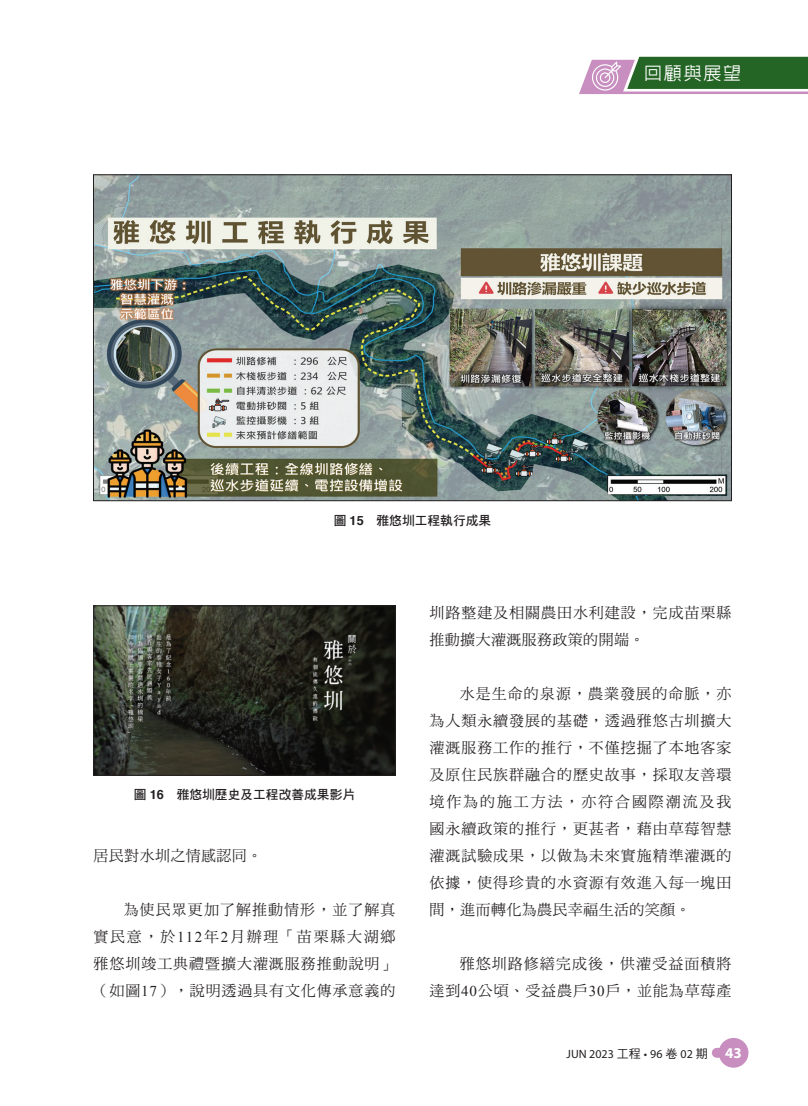
<style>
.page{position:relative;width:808px;height:1106px;background:#fff}
.page>*{position:absolute;margin:0;border:0;box-sizing:border-box;transform-origin:0 0}
.t1{font:500 18px "AR Hei B5";letter-spacing:.1em;color:#fff}
.t2{font:15px/27px "DF Ming Std W5";letter-spacing:.06em;color:#231f20;text-align:justify}
.t3{font:15px "DF Ming Std W5";letter-spacing:.025em;color:#231f20}
.t4{font:12.75px "DF Hei Std W7";color:#231f20}
.t5{font:12px "Myriad Pro";color:#231f20}
.s1{font-family:"Helvetica";font-weight:700}
.s2{font-family:"Times New Roman"}
.s3{font-family:"DF Hei Std W5"}
.s4{font-weight:700;font-size:15px;color:#fff}
</style>
<div class="page">
<svg style="left:579px;top:57px;width:229px;height:37px;background:#638262"></svg>
<div style="left:719px;top:1037px;width:29px;height:30px;background:#c78ebf;border-radius:50%"></div>
<div style="left:712px;top:1047px;width:26px;height:10px;background:#c78ebf;border-radius:5px"></div>
<img style="left:95px;top:176px;width:635px;height:323px">
<img style="left:95px;top:607px;width:299px;height:166px">
<div style="left:93px;top:605px;width:303px;height:170px;border:1px solid #231f20"></div>
<p class="t1" style="left:644px;top:64px;width:99px">回顧與展望</p>
<p class="t4" style="left:334px;top:513px;width:159px">圖 <span class="s1">15</span>　雅悠圳工程執行成果</p>
<p class="t4" style="left:134px;top:788px;width:223px">圖 <span class="s1">16</span>　雅悠圳歷史及工程改善成果影片</p>
<p class="t3" style="left:94px;top:847px;width:170px">居民對水圳之情感認同。</p>
<p class="t2" style="left:94px;top:896px;width:303px;text-indent:30px">為使民眾更加了解推動情形，並了解真實民意，於<span class="s2">112</span>年<span class="s2">2</span>月辦理「苗栗縣大湖鄉雅悠圳竣工典禮暨擴大灌溉服務推動說明」（如圖<span class="s2">17</span>），說明透過具有文化傳承意義的</p>
<p class="t2" style="left:429px;top:599px;width:303px">圳路整建及相關農田水利建設，完成苗栗縣推動擴大灌溉服務政策的開端。</p>
<p class="t2" style="left:429px;top:680px;width:303px;text-indent:30px">水是生命的泉源，農業發展的命脈，亦為人類永續發展的基礎，透過雅悠古圳擴大灌溉服務工作的推行，不僅挖掘了本地客家及原住民族群融合的歷史故事，採取友善環境作為的施工方法，亦符合國際潮流及我國永續政策的推行，更甚者，藉由草莓智慧灌溉試驗成果，以做為未來實施精準灌溉的依據，使得珍貴的水資源有效進入每一塊田間，進而轉化為農民幸福生活的笑顏。</p>
<p class="t2" style="left:429px;top:950px;width:303px;text-align:right">雅悠圳路修繕完成後，供灌受益面積將<br>達到<span class="s2">40</span>公頃、受益農戶<span class="s2">30</span>戶，並能為草莓產</p>
<p class="t5" style="left:567px;top:1046px;width:177px">JUN 2023 <span class="s3">工程</span> • 96 <span class="s3">卷</span> 02 <span class="s3">期</span> <span class="s4">43</span></p>
</div>
